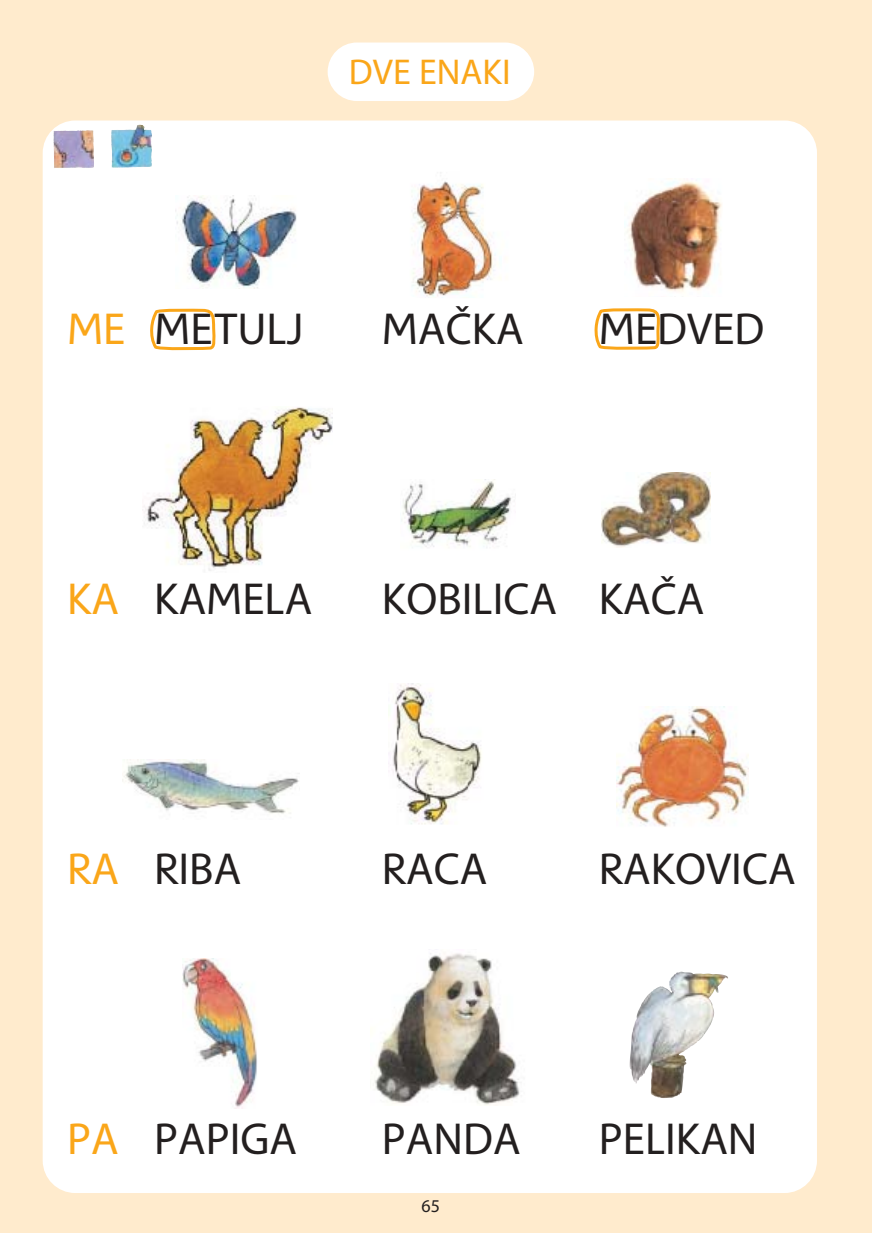
<style>
.page{position:relative;width:872px;height:1233px;background:#ffebcd}
.page>*{position:absolute;margin:0;border:0;box-sizing:border-box;transform-origin:0 0}
.t1{font:45px "Miran";color:#231f1f}
.t2{font:36px "Miran";color:#faa619}
.t3{font:18px "Miran";color:#231f1f}
.s1{color:#faa619}
</style>
<div class="page">
<div style="left:43px;top:121px;width:774px;height:1072px;background:#fff;border-radius:33px"></div>
<div style="left:327px;top:43px;width:207px;height:58px;background:#fff;border-radius:29px"></div>
<img style="left:54px;top:130px;width:40px;height:38px">
<img style="left:182px;top:959px;width:75px;height:149px">
<img style="left:629px;top:972px;width:99px;height:126px">
<img style="left:143px;top:407px;width:190px;height:164px">
<img style="left:374px;top:953px;width:146px;height:152px">
<img style="left:403px;top:481px;width:108px;height:67px">
<img style="left:389px;top:162px;width:125px;height:136px;border-radius:33px">
<img style="left:627px;top:180px;width:95px;height:112px">
<img style="left:175px;top:195px;width:122px;height:93px">
<img style="left:601px;top:472px;width:109px;height:75px">
<img style="left:123px;top:759px;width:176px;height:55px">
<img style="left:388px;top:683px;width:94px;height:141px">
<img style="left:616px;top:706px;width:132px;height:121px">
<svg style="left:150px;top:308px;width:66px;height:43px"></svg>
<svg style="left:594px;top:308px;width:66px;height:42px"></svg>
<p class="t2" style="left:349px;top:59px;width:163px">DVE ENAKI</p>
<p class="t1" style="left:67px;top:312px;width:238px"><span class="s1">ME</span> METULJ</p>
<p class="t1" style="left:382px;top:312px;width:143px">MA^KA</p>
<p class="t1" style="left:599px;top:312px;width:167px">MEDVED</p>
<p class="t1" style="left:67px;top:582px;width:247px"><span class="s1">KA</span> KAMELA</p>
<p class="t1" style="left:382px;top:582px;width:324px">KOBILICA KA^A</p>
<p class="t1" style="left:67px;top:852px;width:176px"><span class="s1">RA</span> RIBA</p>
<p class="t1" style="left:382px;top:852px;width:107px">RACA</p>
<p class="t1" style="left:599px;top:852px;width:198px">RAKOVICA</p>
<p class="t1" style="left:67px;top:1122px;width:231px"><span class="s1">PA</span> PAPIGA</p>
<p class="t1" style="left:382px;top:1122px;width:140px">PANDA</p>
<p class="t1" style="left:599px;top:1122px;width:160px">PELIKAN</p>
<p class="t3" style="left:421px;top:1200px;width:20px">65</p>
</div>
